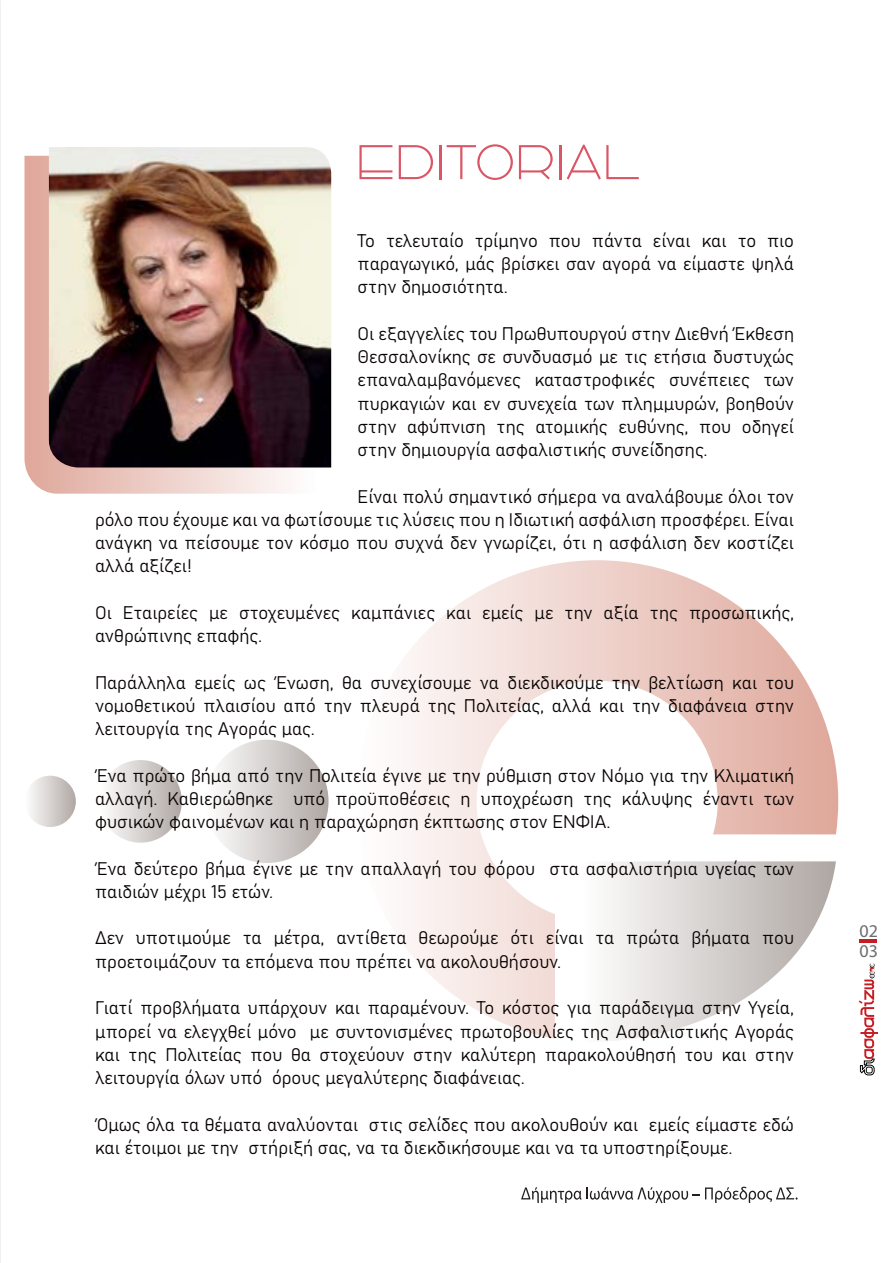
<style>
.page{position:relative;width:893px;height:1263px;background:#fff}
.page>*{position:absolute;margin:0;border:0;box-sizing:border-box;transform-origin:0 0}
.t1{font:300 52.5px "Arbotek";color:#da5565}
.t2{font:18px/23.2px "Bahnschrift";color:#080302;text-align:justify}
.t3{font:18px "Myriad Pro";color:#6c6d70}
</style>
<div class="page">
<svg style="left:25px;top:156px;width:292px;height:338px;fill:#e1ada1"></svg>
<div style="left:205px;top:740px;width:124px;height:123px;background:linear-gradient(to right,#fefefe,#b1a9a5);border-radius:50%"></div>
<svg style="left:406px;top:560px;width:432px;height:479px"></svg>
<svg style="left:582px;top:861px;width:254px;height:180px"></svg>
<svg style="left:521px;top:1187px;width:60px;height:16px"></svg>
<svg style="left:587px;top:1187px;width:210px;height:16px"></svg>
<img style="left:49px;top:147px;width:282px;height:320px">
<div style="left:99px;top:760px;width:83px;height:83px;background:linear-gradient(to right,#feffff,#b0a8a4);border-radius:50%"></div>
<div style="left:25px;top:776px;width:51px;height:51px;background:linear-gradient(to right,#fdfcfc,#b3aba7);border-radius:50%"></div>
<svg style="left:859px;top:964px;width:19px;height:111px"></svg>
<hr style="left:860px;top:939px;width:17px;height:3px;background:#c61c22">
<p class="t1" style="left:356px;top:133px;width:287px">EDITORIAL</p>
<p class="t2" style="left:358px;top:228px;width:438px">Το τελευταίο τρίμηνο που πάντα είναι και το πιο παραγωγικό, μάς βρίσκει σαν αγορά να είμαστε ψηλά στην δημοσιότητα.</p>
<p class="t2" style="left:358px;top:321px;width:438px">Οι εξαγγελίες του Πρωθυπουργού στην Διεθνή Έκθεση Θεσσαλονίκης σε συνδυασμό με τις ετήσια δυστυχώς επαναλαμβανόμενες καταστροφικές συνέπειες των πυρκαγιών και εν συνεχεία των πλημμυρών, βοηθούν στην αφύπνιση της ατομικής ευθύνης, που οδηγεί στην δημιουργία ασφαλιστικής συνείδησης.</p>
<p class="t2" style="left:95px;top:483px;width:701px;text-indent:262px">Είναι πολύ σημαντικό σήμερα να αναλάβουμε όλοι τον ρόλο που έχουμε και να φωτίσουμε τις λύσεις που η Ιδιωτική ασφάλιση προσφέρει. Είναι ανάγκη να πείσουμε τον κόσμο που συχνά δεν γνωρίζει, ότι η ασφάλιση δεν κοστίζει αλλά αξίζει!</p>
<p class="t2" style="left:95px;top:600px;width:700px">Οι Εταιρείες με στοχευμένες καμπάνιες και εμείς με την αξία της προσωπικής, ανθρώπινης επαφής.</p>
<p class="t2" style="left:95px;top:669px;width:701px">Παράλληλα εμείς ως Ένωση, θα συνεχίσουμε να διεκδικούμε την βελτίωση και του νομοθετικού πλαισίου από την πλευρά της Πολιτείας, αλλά και την διαφάνεια στην λειτουργία της Αγοράς μας.</p>
<p class="t2" style="left:95px;top:762px;width:701px">Ένα πρώτο βήμα από την Πολιτεία έγινε με την ρύθμιση στον Νόμο για την Κλιματική αλλαγή. Καθιερώθηκε υπό προϋποθέσεις η υποχρέωση της κάλυψης έναντι των φυσικών φαινομένων και η παραχώρηση έκπτωσης στον ΕΝΦΙΑ.</p>
<p class="t2" style="left:95px;top:855px;width:700px">Ένα δεύτερο βήμα έγινε με την απαλλαγή του φόρου στα ασφαλιστήρια υγείας των παιδιών μέχρι 15 ετών.</p>
<p class="t2" style="left:95px;top:925px;width:700px">Δεν υποτιμούμε τα μέτρα, αντίθετα θεωρούμε ότι είναι τα πρώτα βήματα που προετοιμάζουν τα επόμενα που πρέπει να ακολουθήσουν.</p>
<p class="t2" style="left:95px;top:995px;width:701px">Γιατί προβλήματα υπάρχουν και παραμένουν. Το κόστος για παράδειγμα στην Υγεία, μπορεί να ελεγχθεί μόνο με συντονισμένες πρωτοβουλίες της Ασφαλιστικής Αγοράς και της Πολιτείας που θα στοχεύουν στην καλύτερη παρακολούθησή του και στην λειτουργία όλων υπό όρους μεγαλύτερης διαφάνειας.</p>
<p class="t2" style="left:95px;top:1111px;width:700px">Όμως όλα τα θέματα αναλύονται στις σελίδες που ακολουθούν και εμείς είμαστε εδώ και έτοιμοι με την στήριξή σας, να τα διεκδικήσουμε και να τα υποστηρίξουμε.</p>
<p class="t3" style="left:860px;top:920px;width:20px">02</p>
<p class="t3" style="left:860px;top:940px;width:20px">03</p>
</div>
